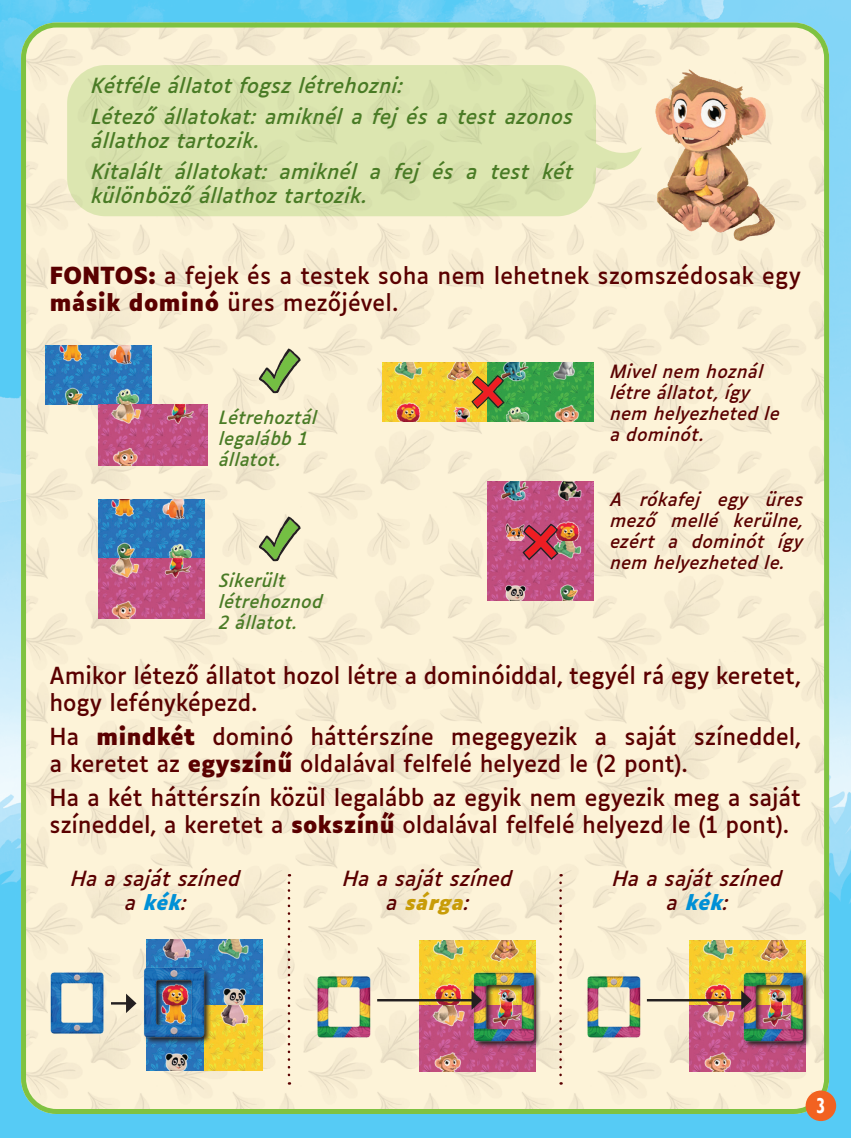
<style>
.page{position:relative;width:851px;height:1138px;background:#fff}
.page>*{position:absolute;margin:0;border:0;box-sizing:border-box;transform-origin:0 0}
.t1{font:22.5px/27px "Luciole";letter-spacing:-.005em;color:#5a0000}
.t2{font:700 21.5px "Gill Sans";color:#fff;scale:.8 1}
.t3{font:italic 20px/31px "Luciole";letter-spacing:.005em;color:#497b25}
.t4{font:italic 20px/24px "Luciole";letter-spacing:.005em;color:#5a0000;text-align:center}
.t5{font:italic 17.5px/21px "Luciole";letter-spacing:.015em;color:#5a0000;text-align:justify}
.t6{font:italic 17.5px/21px "Luciole";letter-spacing:.01em;color:#497b25}
.s1{font-weight:700}
.s2{font-weight:700;color:#0090d6}
.s3{font-weight:700;color:#c89c08}
</style>
<div class="page">
<img style="left:0;top:0;width:851px;height:1138px">
<img style="left:21px;top:23px;width:808px;height:1091px">
<div style="left:21px;top:23px;width:808px;height:1091px;border:5px solid #7fc241;border-radius:33px"></div>
<svg style="left:67px;top:65px;width:569px;height:151px;background:#dbe4b0"></svg>
<img style="left:636px;top:65px;width:138px;height:176px">
<img style="left:488px;top:482px;width:105px;height:118px">
<img style="left:495px;top:482px;width:38px;height:22px">
<img style="left:548px;top:482px;width:38px;height:22px">
<img style="left:495px;top:519px;width:38px;height:22px">
<img style="left:548px;top:519px;width:38px;height:45px">
<img style="left:548px;top:578px;width:38px;height:22px">
<img style="left:495px;top:578px;width:38px;height:22px">
<img style="left:99px;top:501px;width:105px;height:117px">
<img style="left:99px;top:559px;width:52px;height:1px">
<img style="left:99px;top:500px;width:52px;height:1px">
<img style="left:151px;top:559px;width:53px;height:1px">
<img style="left:151px;top:500px;width:53px;height:1px">
<img style="left:106px;top:500px;width:38px;height:22px">
<img style="left:159px;top:500px;width:38px;height:22px">
<img style="left:106px;top:536px;width:38px;height:45px">
<img style="left:159px;top:536px;width:38px;height:45px">
<img style="left:99px;top:618px;width:52px;height:1px">
<img style="left:151px;top:618px;width:53px;height:1px">
<img style="left:106px;top:596px;width:38px;height:22px">
<img style="left:46px;top:345px;width:105px;height:59px">
<img style="left:46px;top:404px;width:53px;height:1px">
<img style="left:53px;top:345px;width:38px;height:23px">
<img style="left:106px;top:345px;width:38px;height:23px">
<img style="left:53px;top:382px;width:38px;height:22px">
<img style="left:106px;top:382px;width:39px;height:22px">
<img style="left:99px;top:404px;width:108px;height:61px">
<img style="left:160px;top:404px;width:40px;height:23px">
<img style="left:106px;top:442px;width:39px;height:23px">
<svg style="left:259px;top:349px;width:41px;height:44px;background:#b6c293"></svg>
<svg style="left:259px;top:517px;width:41px;height:44px;background:#b7c394"></svg>
<img style="left:382px;top:362px;width:211px;height:60px">
<img style="left:390px;top:362px;width:38px;height:23px">
<img style="left:443px;top:362px;width:37px;height:23px">
<img style="left:390px;top:399px;width:38px;height:23px">
<img style="left:443px;top:399px;width:37px;height:23px">
<img style="left:495px;top:362px;width:38px;height:23px">
<img style="left:548px;top:362px;width:38px;height:23px">
<img style="left:495px;top:399px;width:38px;height:23px">
<img style="left:548px;top:399px;width:38px;height:23px">
<svg style="left:471px;top:375px;width:33px;height:34px"></svg>
<svg style="left:522px;top:524px;width:36px;height:36px"></svg>
<img style="left:147px;top:940px;width:116px;height:130px">
<img style="left:146px;top:940px;width:1px;height:65px">
<img style="left:154px;top:940px;width:42px;height:24px">
<img style="left:213px;top:940px;width:41px;height:24px">
<img style="left:213px;top:980px;width:41px;height:50px">
<img style="left:146px;top:1070px;width:58px;height:1px">
<img style="left:146px;top:1005px;width:1px;height:65px">
<img style="left:204px;top:1070px;width:59px;height:1px">
<img style="left:154px;top:1046px;width:42px;height:24px">
<svg style="left:143px;top:966px;width:68px;height:79px"></svg>
<img style="left:143px;top:966px;width:63px;height:73px">
<img style="left:49px;top:970px;width:56px;height:65px">
<svg style="left:111px;top:994px;width:25px;height:19px"></svg>
<img style="left:419px;top:940px;width:117px;height:131px">
<img style="left:428px;top:940px;width:41px;height:25px">
<img style="left:486px;top:940px;width:42px;height:25px">
<img style="left:428px;top:981px;width:41px;height:49px">
<img style="left:419px;top:1071px;width:59px;height:1px">
<img style="left:478px;top:1071px;width:58px;height:1px">
<img style="left:428px;top:1046px;width:41px;height:25px">
<svg style="left:473px;top:971px;width:68px;height:78px"></svg>
<img style="left:472px;top:970px;width:63px;height:73px">
<img style="left:316px;top:975px;width:55px;height:65px">
<hr style="left:377px;top:999px;width:96px;height:2px;background:#231f20">
<svg style="left:471px;top:990px;width:11px;height:20px"></svg>
<img style="left:689px;top:940px;width:116px;height:131px">
<img style="left:697px;top:940px;width:42px;height:25px">
<img style="left:755px;top:940px;width:42px;height:25px">
<img style="left:697px;top:981px;width:42px;height:49px">
<img style="left:689px;top:1071px;width:58px;height:1px">
<img style="left:747px;top:1071px;width:58px;height:1px">
<img style="left:697px;top:1046px;width:42px;height:25px">
<svg style="left:743px;top:971px;width:67px;height:78px"></svg>
<img style="left:741px;top:970px;width:64px;height:73px">
<img style="left:585px;top:975px;width:56px;height:65px">
<hr style="left:647px;top:999px;width:95px;height:2px;background:#231f20">
<svg style="left:741px;top:990px;width:11px;height:20px"></svg>
<svg style="left:288px;top:883px;width:2px;height:202px"></svg>
<svg style="left:559px;top:883px;width:3px;height:202px"></svg>
<div style="left:805px;top:1090px;width:31px;height:31px;background:#f26221;border-radius:50%"></div>
<p class="t3" style="left:92px;top:68px;width:483px">Kétféle állatot fogsz létrehozni:<br>Létező állatokat: amiknél a fej és a test azonos</p>
<p class="t3" style="left:92px;top:123px;width:483px">állathoz tartozik.<br>Kitalált állatokat: amiknél a fej és a test két</p>
<p class="t3" style="left:92px;top:179px;width:277px">különböző állathoz tartozik.</p>
<p class="t1" style="left:49px;top:260px;width:753px"><span class="s1">FONTOS:</span> a fejek és a testek soha nem lehetnek szomszédosak egy <span class="s1">másik dominó</span> üres mezőjével.</p>
<p class="t6" style="left:219px;top:405px;width:100px">Létrehoztál legalább 1 állatot.</p>
<p class="t6" style="left:219px;top:569px;width:105px">Sikerült létrehoznod<br>2 állatot.</p>
<p class="t5" style="left:611px;top:359px;width:171px;text-align:left">Mivel nem hoznál létre állatot, így nem helyezheted le a dominót.</p>
<p class="t5" style="left:611px;top:488px;width:194px">A rókafej egy üres mező mellé kerülne, ezért a dominót így nem helyezheted le.</p>
<p class="t1" style="left:49px;top:660px;width:753px">Amikor létező állatot hozol létre a dominóiddal, tegyél rá egy keretet, hogy lefényképezd.</p>
<p class="t1" style="left:49px;top:721px;width:753px">Ha <span class="s1">mindkét</span> dominó háttérszíne megegyezik a saját színeddel, a keretet az <span class="s1">egyszínű</span> oldalával felfelé helyezd le (2 pont).</p>
<p class="t1" style="left:49px;top:783px;width:753px">Ha a két háttérszín közül legalább az egyik nem egyezik meg a saját színeddel, a keretet a <span class="s1">sokszínű</span> oldalával felfelé helyezd le (1 pont).</p>
<p class="t4" style="left:71px;top:864px;width:171px">Ha a saját színed a <span class="s2">kék</span>:</p>
<p class="t4" style="left:613px;top:864px;width:171px">Ha a saját színed a <span class="s2">kék</span>:</p>
<p class="t4" style="left:343px;top:864px;width:171px">Ha a saját színed a <span class="s3">sárga</span>:</p>
<p class="t2" style="left:816px;top:1093px;width:13px">3</p>
</div>
